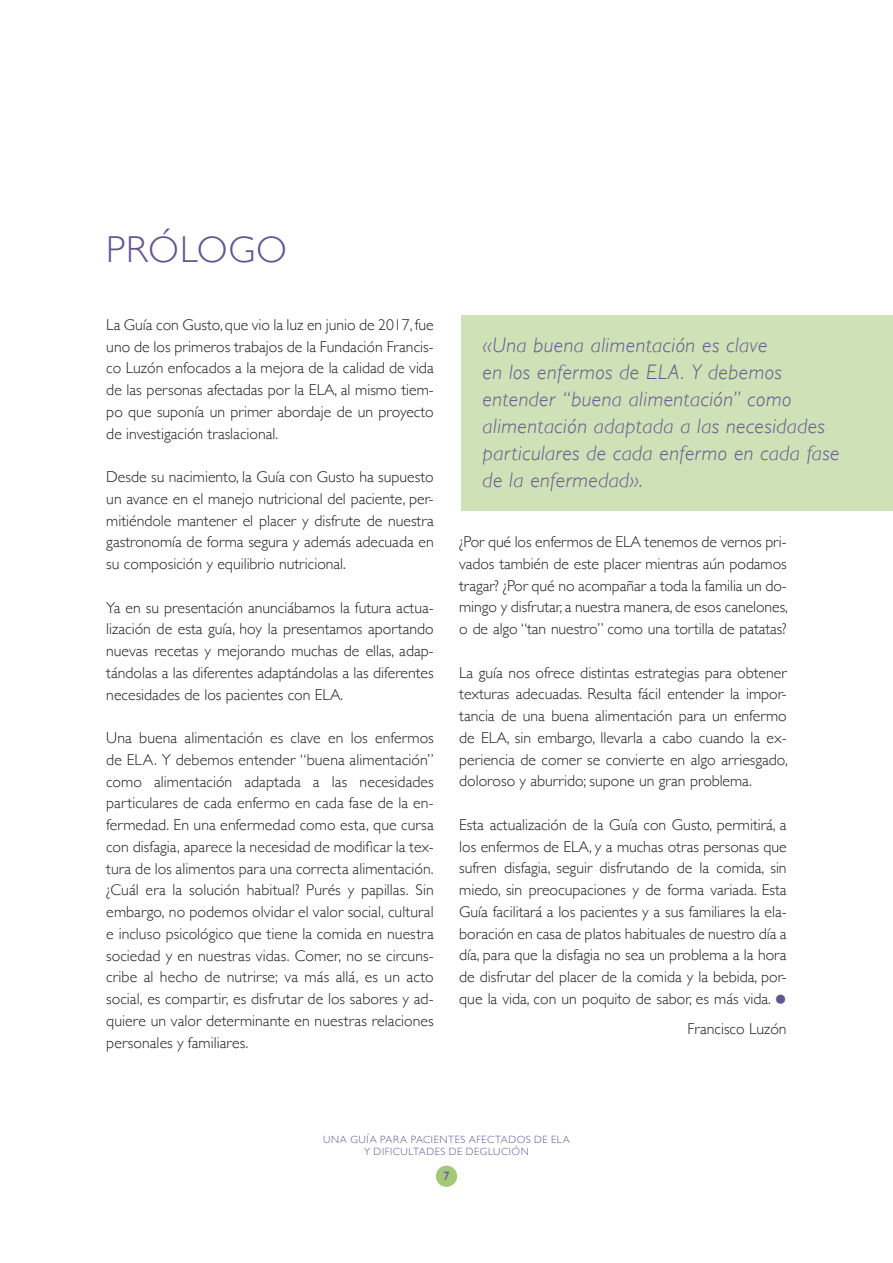
<style>
.page{position:relative;width:893px;height:1263px;background:#fff}
.page>*{position:absolute;margin:0;border:0;box-sizing:border-box;transform-origin:0 0}
.t1{font:300 37.5px "Gill Sans";letter-spacing:.02em;color:#64568f}
.t2{font:italic 300 21px/27px "Gill Sans";letter-spacing:.025em;color:#64568f}
.t3{font:300 15.75px/21.8px "Gill Sans";color:#231f20;text-align:justify}
.t4{font:12px "Gill Sans";color:#64568f}
.t5{font:300 10.5px/12.6px "Gill Sans";letter-spacing:.055em;color:#64568f;text-align:center}
.s1{color:#64568f}
</style>
<div class="page">
<div style="left:436px;top:1165px;width:21px;height:22px;background:#a3c876;border-radius:50%"></div>
<div style="left:461px;top:315px;width:432px;height:196px;background:#cfe1b6"></div>
<h1 class="t1" style="left:106px;top:220px;width:182px">PRÓLOGO</h1>
<p class="t3" style="left:106px;top:313px;width:329px">La Guía con Gusto, que vio la luz en junio de 2017, fue uno de los primeros trabajos de la Fundación Francis&shy;co Luzón enfocados a la mejora de la calidad de vida de las personas afectadas por la ELA, al mismo tiem&shy;po que suponía un primer abordaje de un proyecto de investigación traslacional.</p>
<p class="t3" style="left:106px;top:465px;width:329px">Desde su nacimiento, la Guía con Gusto ha supuesto un avance en el manejo nutricional del paciente, per&shy;mitiéndole mantener el placer y disfrute de nuestra gastronomía de forma segura y además adecuada en su composición y equilibrio nutricional.</p>
<p class="t3" style="left:106px;top:596px;width:329px">Ya en su presentación anunciábamos la futura actua&shy;lización de esta guía, hoy la presentamos aportando nuevas recetas y mejorando muchas de ellas, adap&shy;tándolas a las diferentes adaptándolas a las diferentes necesidades de los pacientes con ELA.</p>
<p class="t3" style="left:106px;top:726px;width:329px">Una buena alimentación es clave en los enfermos de ELA. Y debemos entender “buena alimentación” como alimentación adaptada a las necesidades particulares de cada enfermo en cada fase de la en&shy;fermedad. En una enfermedad como esta, que cursa con disfagia, aparece la necesidad de modificar la tex&shy;tura de los alimentos para una correcta alimentación. ¿Cuál era la solución habitual? Purés y papillas. Sin embargo, no podemos olvidar el valor social, cultural e incluso psicológico que tiene la comida en nuestra sociedad y en nuestras vidas. Comer, no se circuns&shy;cribe al hecho de nutrirse; va más allá, es un acto social, es compartir, es disfrutar de los sabores y ad&shy;quiere un valor determinante en nuestras relaciones personales y familiares.</p>
<h2 class="t2" style="left:483px;top:332px;width:359px">«Una buena alimentación es clave<br>en los enfermos de ELA. Y debemos entender “buena alimentación” como alimentación adaptada a las necesidades particulares de cada enfermo en cada fase de la enfermedad».</h2>
<p class="t3" style="left:459px;top:530px;width:330px">¿Por qué los enfermos de ELA tenemos de vernos pri&shy;vados también de este placer mientras aún podamos tragar? ¿Por qué no acompañar a toda la familia un do&shy;mingo y disfrutar, a nuestra manera, de esos canelones, o de algo “tan nuestro” como una tortilla de patatas?</p>
<p class="t3" style="left:459px;top:661px;width:330px">La guía nos ofrece distintas estrategias para obtener texturas adecuadas. Resulta fácil entender la impor&shy;tancia de una buena alimentación para un enfermo de ELA, sin embargo, llevarla a cabo cuando la ex&shy;periencia de comer se convierte en algo arriesgado, doloroso y aburrido; supone un gran problema.</p>
<p class="t3" style="left:459px;top:813px;width:329px">Esta actualización de la Guía con Gusto, permitirá, a los enfermos de ELA, y a muchas otras personas que sufren disfagia, seguir disfrutando de la comida, sin miedo, sin preocupaciones y de forma variada. Esta Guía facilitará a los pacientes y a sus familiares la ela&shy;boración en casa de platos habituales de nuestro día a día, para que la disfagia no sea un problema a la hora de disfrutar del placer de la comida y la bebida, por&shy;que la vida, con un poquito de sabor, es más vida. <span class="s1">●</span></p>
<p class="t3" style="left:687px;top:1017px;width:101px">Francisco Luzón</p>
<p class="t5" style="left:323px;top:1132px;width:248px">UNA GUÍA PARA PACIENTES AFECTADOS DE ELA<br>Y DIFICULTADES DE DEGLUCIÓN</p>
<p class="t4" style="left:443px;top:1169px;width:7px">7</p>
</div>
